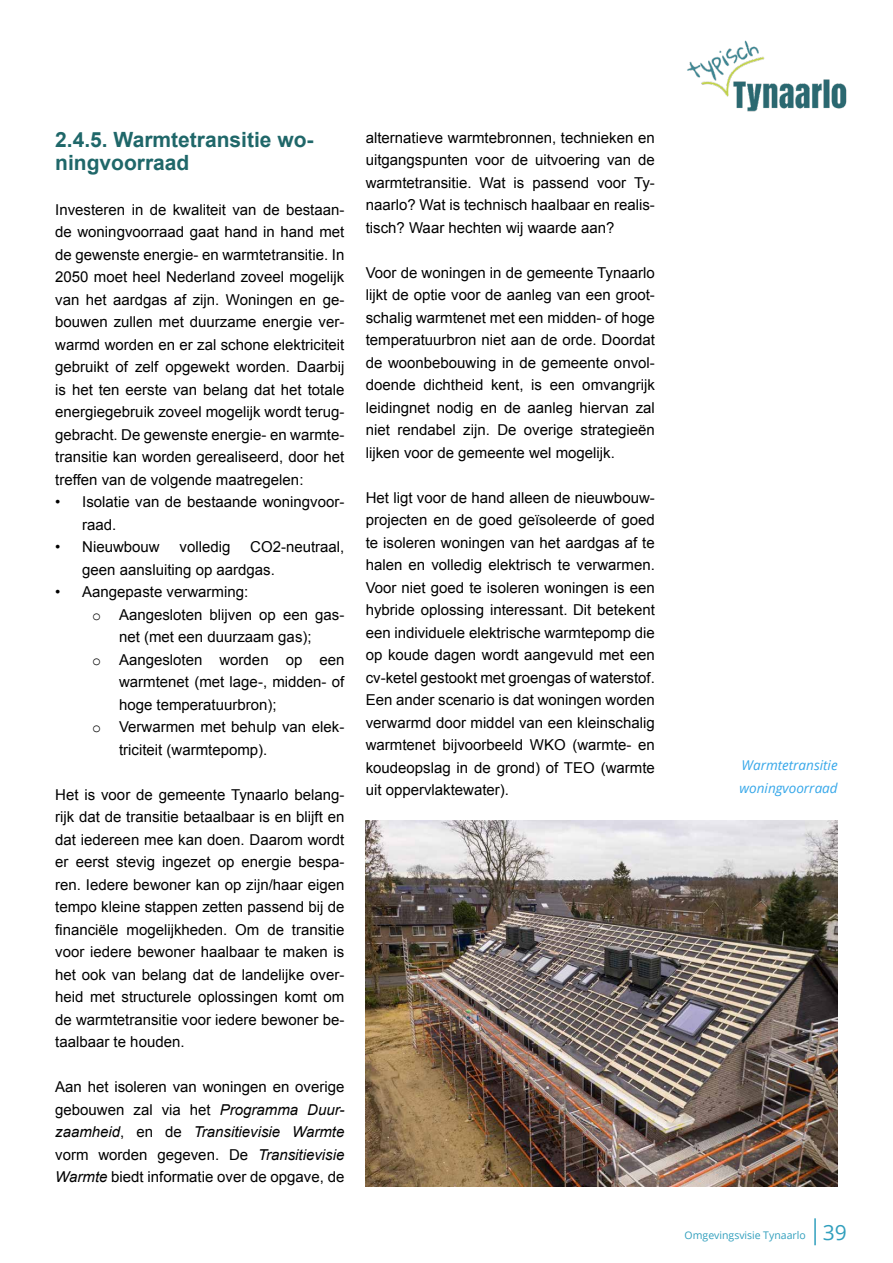
<style>
.page{position:relative;width:893px;height:1263px;background:#fff}
.page>*{position:absolute;margin:0;border:0;box-sizing:border-box;transform-origin:0 0}
.t1{font:700 21px/22.5px "Arial";color:#1f6769}
.t2{font:15px/22.5px "Arial";color:#000;text-align:justify}
.t3{font:italic 13.5px/22.5px "Open Sans";color:#36a7e9}
.t4{font:10.5px "Open Sans";color:#319fbd}
.s1{font-family:"Courier New"}
.s2{font-style:italic}
.s3{font-size:21px}
</style>
<div class="page">
<hr style="left:814px;top:1218px;width:2px;height:27px;background:#319fbd">
<img style="left:687px;top:40px;width:160px;height:72px">
<img style="left:366px;top:821px;width:472px;height:365px">
<h1 class="t1" style="left:55px;top:129px;width:260px">2.4.5. Warmtetransitie wo&shy;ningvoorraad</h1>
<p class="t2" style="left:55px;top:198px;width:291px">Investeren in de kwaliteit van de bestaan&shy;de woningvoorraad gaat hand in hand met de gewenste energie- en warmtetransitie. In 2050 moet heel Nederland zoveel mogelijk van het aardgas af zijn. Woningen en ge&shy;bouwen zullen met duurzame energie ver&shy;warmd worden en er zal schone elektriciteit gebruikt of zelf opgewekt worden. Daarbij is het ten eerste van belang dat het totale energiegebruik zoveel mogelijk wordt terug&shy;gebracht. De gewenste energie- en warmte&shy;transitie kan worden gerealiseerd, door het treffen van de volgende maatregelen:</p>
<p class="t2" style="left:82px;top:491px;width:264px;text-indent:-27px">• Isolatie van de bestaande woningvoor&shy;raad.</p>
<p class="t2" style="left:55px;top:536px;width:106px">• Nieuwbouw</p>
<p class="t2" style="left:180px;top:536px;width:52px">volledig</p>
<p class="t2" style="left:82px;top:536px;width:264px;text-indent:168px">CO2-neutraal, geen aansluiting op aardgas.</p>
<p class="t2" style="left:55px;top:581px;width:194px">• Aangepaste verwarming:</p>
<p class="t2" style="left:92px;top:603px;width:254px"><span class="s1">o</span> Aangesloten blijven op een gas-</p>
<p class="t2" style="left:119px;top:626px;width:194px">net (met een duurzaam gas);</p>
<p class="t2" style="left:92px;top:648px;width:254px"><span class="s1">o</span> Aangesloten worden op een</p>
<p class="t2" style="left:119px;top:671px;width:227px">warmtenet (met lage-, midden- of</p>
<p class="t2" style="left:119px;top:693px;width:159px">hoge temperatuurbron);</p>
<p class="t2" style="left:92px;top:716px;width:254px"><span class="s1">o</span> Verwarmen met behulp van elek-</p>
<p class="t2" style="left:119px;top:738px;width:150px">triciteit (warmtepomp).</p>
<p class="t2" style="left:55px;top:783px;width:291px">Het is voor de gemeente Tynaarlo belang&shy;rijk dat de transitie betaalbaar is en blijft en dat iedereen mee kan doen. Daarom wordt er eerst stevig ingezet op energie bespa&shy;ren. Iedere bewoner kan op zijn/haar eigen tempo kleine stappen zetten passend bij de financiële mogelijkheden. Om de transitie voor iedere bewoner haalbaar te maken is het ook van belang dat de landelijke over&shy;heid met structurele oplossingen komt om de warmtetransitie voor iedere bewoner be&shy;taalbaar te houden.</p>
<p class="t2" style="left:55px;top:1076px;width:291px">Aan het isoleren van woningen en overige gebouwen zal via het <span class="s2">Programma Duur&shy;zaamheid</span>, en de <span class="s2">Transitievisie Warmte </span>vorm worden gegeven. De <span class="s2">Transitievisie Warmte</span> biedt informatie over de opgave, de</p>
<p class="t2" style="left:366px;top:126px;width:291px">alternatieve warmtebronnen, technieken en uitgangspunten voor de uitvoering van de warmtetransitie. Wat is passend voor Ty&shy;naarlo? Wat is technisch haalbaar en realis&shy;tisch? Waar hechten wij waarde aan?</p>
<p class="t2" style="left:366px;top:261px;width:291px">Voor de woningen in de gemeente Tynaarlo lijkt de optie voor de aanleg van een groot&shy;schalig warmtenet met een midden- of hoge temperatuurbron niet aan de orde. Doordat de woonbebouwing in de gemeente onvol&shy;doende dichtheid kent, is een omvangrijk leidingnet nodig en de aanleg hiervan zal niet rendabel zijn. De overige strategieën lijken voor de gemeente wel mogelijk.</p>
<p class="t2" style="left:366px;top:486px;width:291px">Het ligt voor de hand alleen de nieuwbouw&shy;projecten en de goed geïsoleerde of goed te isoleren woningen van het aardgas af te halen en volledig elektrisch te verwarmen.<br>Voor niet goed te isoleren woningen is een hybride oplossing interessant. Dit betekent een individuele elektrische warmtepomp die op koude dagen wordt aangevuld met een cv-ketel gestookt met groengas of waterstof.<br>Een ander scenario is dat woningen worden verwarmd door middel van een kleinschalig warmtenet bijvoorbeeld WKO (warmte- en koudeopslag in de grond) of TEO (warmte uit oppervlaktewater).</p>
<p class="t3" style="left:739px;top:754px;width:100px">Warmtetransitie woningvoorraad</p>
<p class="t4" style="left:685px;top:1228px;width:164px">Omgevingsvisie Tynaarlo <span class="s3">39</span></p>
</div>
